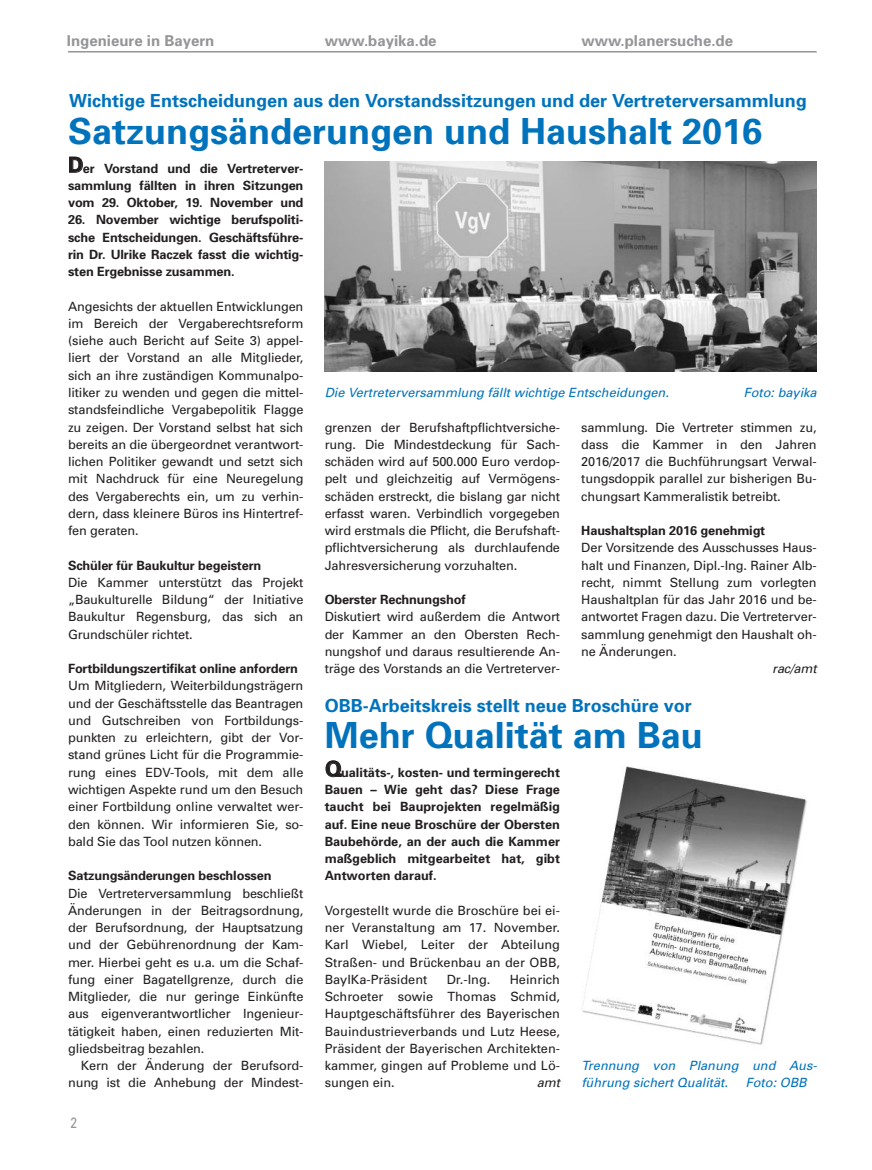
<style>
.page{position:relative;width:872px;height:1170px;background:#fff}
.page>*{position:absolute;margin:0;border:0;box-sizing:border-box;transform-origin:0 0}
.t1{font:700 36px "Univers";color:#0073bc}
.t2{font:700 18px "Univers";color:#0073bc}
.t3{font:700 15px "Univers";color:#939598}
.t4{font:15px "Univers";color:#939598;scale:.8 1}
.t5{font:12.75px/17.2px "Univers";letter-spacing:-.01em;color:#231f20;text-align:justify}
.t6{font:700 12.75px/17.2px "Univers";letter-spacing:-.01em;color:#231f20;text-align:justify}
.t7{font:italic 12.75px/17.2px "Univers";color:#0073bc}
.t8{font:italic 12.75px "Univers";letter-spacing:-.01em;color:#231f20}
.s1{font-size:21px}
</style>
<div class="page">
<hr style="left:68px;top:51px;width:748px;height:2px;background:#939598">
<img style="left:325px;top:162px;width:491px;height:209px">
<img style="left:581px;top:766px;width:226px;height:279px">
<p class="t3" style="left:67px;top:35px;width:149px">Ingenieure in Bayern</p>
<p class="t3" style="left:325px;top:35px;width:113px">www.bayika.de</p>
<p class="t3" style="left:581px;top:35px;width:153px">www.planersuche.de</p>
<h2 class="t2" style="left:69px;top:94px;width:739px">Wichtige Entscheidungen aus den Vorstandssitzungen und der Vertreterversammlung</h2>
<h1 class="t1" style="left:68px;top:118px;width:696px">Satzungsänderungen und Haushalt 2016</h1>
<p class="t6" style="left:68px;top:160px;width:237px"><span class="s1">D</span>er Vorstand und die Vertreterver&shy;sammlung fällten in ihren Sitzungen vom 29. Oktober, 19. November und</p>
<p class="t6" style="left:68px;top:212px;width:237px">26. November wichtige berufspoliti&shy;sche Entscheidungen. Geschäftsführe&shy;rin Dr. Ulrike Raczek fasst die wichtig&shy;sten Ergebnisse zusammen.</p>
<p class="t5" style="left:68px;top:298px;width:237px">Angesichts der aktuellen Entwicklungen im Bereich der Vergaberechtsreform (siehe auch Bericht auf Seite 3) appel&shy;liert der Vorstand an alle Mitglieder, sich an ihre zuständigen Kommunalpo&shy;litiker zu wenden und gegen die mittel&shy;standsfeindliche Vergabepolitik Flagge zu zeigen. Der Vorstand selbst hat sich bereits an die übergeordnet verantwort&shy;lichen Politiker gewandt und setzt sich mit Nachdruck für eine Neuregelung des Vergaberechts ein, um zu verhin&shy;dern, dass kleinere Büros ins Hintertref&shy;fen geraten.</p>
<p class="t6" style="left:68px;top:557px;width:195px">Schüler für Baukultur begeistern</p>
<p class="t5" style="left:68px;top:574px;width:237px">Die Kammer unterstützt das Projekt „Baukulturelle Bildung“ der Initiative Baukultur Regensburg, das sich an Grundschüler richtet.</p>
<p class="t6" style="left:68px;top:661px;width:231px">Fortbildungszertifikat online anfordern</p>
<p class="t5" style="left:68px;top:678px;width:237px">Um Mitgliedern, Weiterbildungsträgern und der Geschäftsstelle das Beantragen und Gutschreiben von Fortbildungs&shy;punkten zu erleichtern, gibt der Vor&shy;stand grünes Licht für die Programmie&shy;rung eines EDV-Tools, mit dem alle wichtigen Aspekte rund um den Besuch einer Fortbildung online verwaltet wer&shy;den können. Wir informieren Sie, so&shy;bald Sie das Tool nutzen können.</p>
<p class="t6" style="left:68px;top:868px;width:205px">Satzungsänderungen beschlossen</p>
<p class="t5" style="left:68px;top:885px;width:237px">Die Vertreterversammlung beschließt Änderungen in der Beitragsordnung, der Berufsordnung, der Hauptsatzung und der Gebührenordnung der Kam&shy;mer. Hierbei geht es u.a. um die Schaf&shy;fung einer Bagatellgrenze, durch die Mitglieder, die nur geringe Einkünfte aus eigenverantwortlicher Ingenieur&shy;tätigkeit haben, einen reduzierten Mit&shy;gliedsbeitrag bezahlen.</p>
<p class="t5" style="left:68px;top:1057px;width:237px;text-align:right">Kern der Änderung der Berufsord&shy;nung ist die Anhebung der Mindest-</p>
<p class="t7" style="left:325px;top:385px;width:346px">Die Vertreterversammlung fällt wichtige Entscheidungen.</p>
<p class="t7" style="left:743px;top:385px;width:74px">Foto: bayika</p>
<p class="t5" style="left:325px;top:419px;width:237px">grenzen der Berufshaftpflichtversiche&shy;rung. Die Mindestdeckung für Sach&shy;schäden wird auf 500.000 Euro verdop&shy;pelt und gleichzeitig auf Vermögens&shy;schäden erstreckt, die bislang gar nicht erfasst waren. Verbindlich vorgegeben wird erstmals die Pflicht, die Berufshaft&shy;pflichtversicherung als durchlaufende Jahresversicherung vorzuhalten.</p>
<p class="t6" style="left:325px;top:592px;width:142px">Oberster Rechnungshof</p>
<p class="t5" style="left:325px;top:609px;width:237px">Diskutiert wird außerdem die Antwort der Kammer an den Obersten Rech&shy;nungshof und daraus resultierende An&shy;träge des Vorstands an die Vertreterver-</p>
<p class="t5" style="left:581px;top:419px;width:237px">sammlung. Die Vertreter stimmen zu, dass die Kammer in den Jahren 2016/2017 die Buchführungsart Verwal&shy;tungsdoppik parallel zur bisherigen Bu&shy;chungsart Kammeralistik betreibt.</p>
<p class="t6" style="left:581px;top:523px;width:185px">Haushaltsplan 2016 genehmigt</p>
<p class="t5" style="left:581px;top:540px;width:237px">Der Vorsitzende des Ausschusses Haus&shy;halt und Finanzen, Dipl.-Ing. Rainer Alb&shy;recht, nimmt Stellung zum vorlegten Haushaltplan für das Jahr 2016 und be&shy;antwortet Fragen dazu. Die Vertreterver&shy;sammlung genehmigt den Haushalt oh&shy;ne Änderungen.</p>
<p class="t8" style="left:772px;top:664px;width:46px">rac/amt</p>
<h2 class="t2" style="left:325px;top:699px;width:369px">OBB-Arbeitskreis stellt neue Broschüre vor</h2>
<h1 class="t1" style="left:325px;top:722px;width:380px">Mehr Qualität am Bau</h1>
<p class="t6" style="left:325px;top:764px;width:237px"><span class="s1">Q</span>ualitäts-, kosten- und termingerecht Bauen – Wie geht das? Diese Frage taucht bei Bauprojekten regelmäßig auf. Eine neue Broschüre der Obersten Baubehörde, an der auch die Kammer maßgeblich mitgearbeitet hat, gibt Antworten darauf.</p>
<p class="t5" style="left:325px;top:902px;width:237px">Vorgestellt wurde die Broschüre bei ei&shy;ner Veranstaltung am 17. November.<br>Karl Wiebel, Leiter der Abteilung Straßen- und Brückenbau an der OBB, BayIKa-Präsident</p>
<p class="t5" style="left:325px;top:971px;width:237px;text-indent:185px">Heinrich Schroeter sowie Thomas Schmid, Hauptgeschäftsführer des Bayerischen Bauindustrieverbands und Lutz Heese, Präsident der Bayerischen Architekten&shy;kammer, gingen auf Probleme und Lö&shy;sungen ein.</p>
<p class="t5" style="left:447px;top:971px;width:45px">Dr.-Ing.</p>
<p class="t7" style="left:581px;top:1057px;width:237px">Trennung von Planung und Aus&shy;führung sichert Qualität.</p>
<p class="t7" style="left:745px;top:1075px;width:62px">Foto: OBB</p>
<p class="t8" style="left:536px;top:1078px;width:25px">amt</p>
<p class="t4" style="left:71px;top:1117px;width:10px">2</p>
</div>
